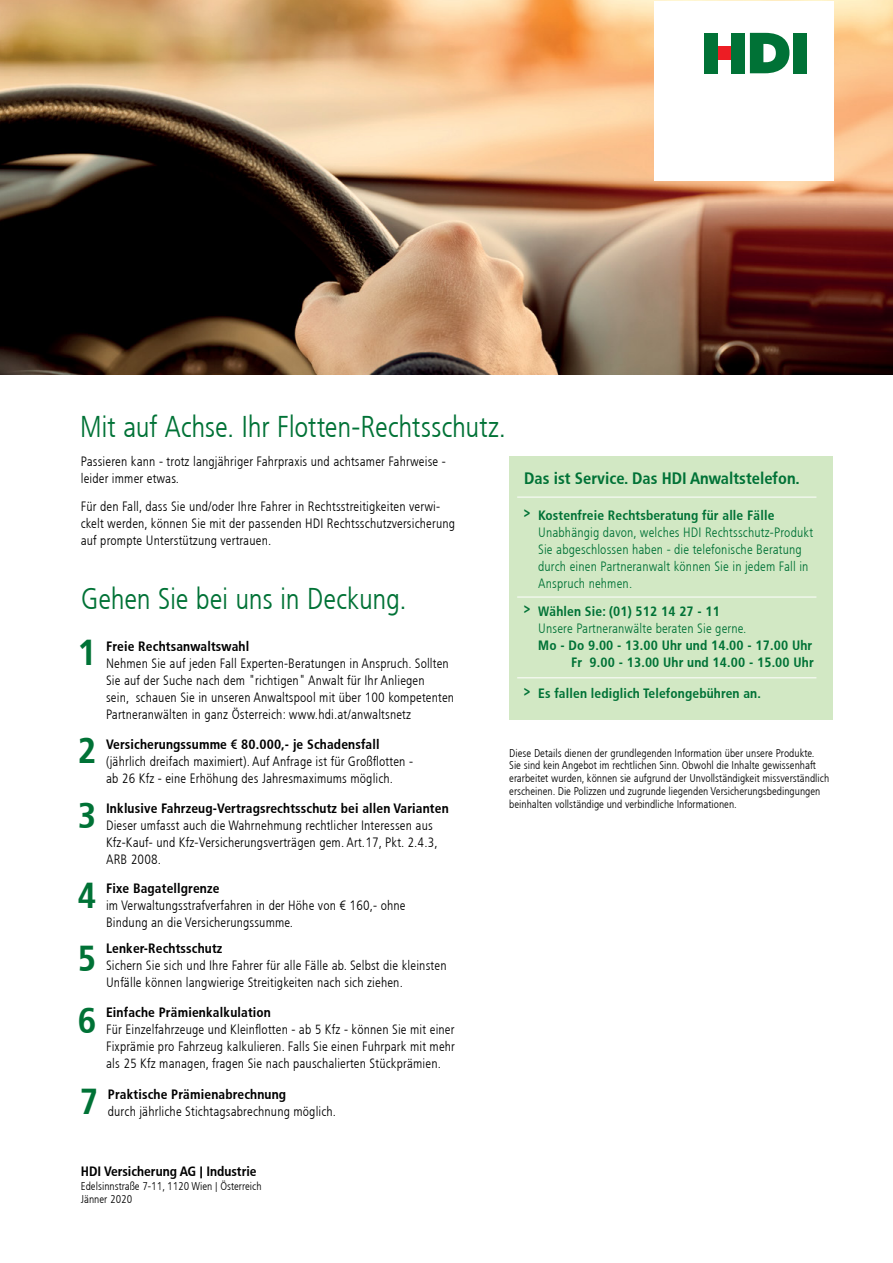
<style>
.page{position:relative;width:893px;height:1263px;background:#fff}
.page>*{position:absolute;margin:0;border:0;box-sizing:border-box;transform-origin:0 0}
.t1{font:36px "HDI Gerling Sans Cond Bold";color:#007236}
.t2{font:30px "HDI Gerling Sans Cond Light";letter-spacing:-.01em;color:#007236}
.t3{font:16.5px "HDI Gerling Sans Cond Bold";color:#007236}
.t4{font:13.5px/17px "HDI Gerling Sans Cond Light";letter-spacing:.01em;color:#000}
.t5{font:13.5px "HDI Gerling Sans Cond Bold";letter-spacing:.01em;color:#000}
.t6{font:13.5px/17px "HDI Gerling Sans Cond Light";letter-spacing:.01em;color:#007236}
.t7{font:13.5px "HDI Gerling Sans Cond Bold";letter-spacing:.01em;color:#007236}
.Tabellentext{font:11.25px/12.8px "HDI Gerling Sans Cond Light";color:#000}
.s1{font-family:"HDI Gerling Sans Cond Regular"}
</style>
<div class="page">
<div style="left:509px;top:456px;width:324px;height:264px;background:#d2e8c4"></div>
<img style="left:0;top:0;width:893px;height:374px">
<hr style="left:517px;top:497px;width:299px;height:1px;background:#fff">
<hr style="left:517px;top:597px;width:299px;height:1px;background:#fff">
<hr style="left:517px;top:677px;width:299px;height:1px;background:#fff">
<div style="left:654px;top:1px;width:180px;height:179px;background:#fff"></div>
<svg style="left:750px;top:33px;width:39px;height:40px"></svg>
<div style="left:793px;top:33px;width:13px;height:40px;background:#007236"></div>
<div style="left:717px;top:46px;width:14px;height:14px;background:#ed1d24"></div>
<div style="left:731px;top:33px;width:13px;height:40px;background:#007236"></div>
<div style="left:704px;top:33px;width:13px;height:40px;background:#007236"></div>
<p class="t2" style="left:80px;top:409px;width:428px">Mit auf Achse. Ihr Flotten-Rechtsschutz.</p>
<p class="t4" style="left:81px;top:453px;width:367px">Passieren kann - trotz langjähriger Fahrpraxis und achtsamer Fahrweise - leider immer etwas.</p>
<p class="t4" style="left:81px;top:498px;width:376px">Für den Fall, dass Sie und/oder Ihre Fahrer in Rechtsstreitigkeiten verwi&shy;ckelt werden, können Sie mit der passenden HDI Rechtsschutzversicherung auf prompte Unterstützung vertrauen.</p>
<p class="t2" style="left:81px;top:581px;width:328px">Gehen Sie bei uns in Deckung.</p>
<p class="t1" style="left:78px;top:632px;width:21px">1</p>
<p class="t5" style="left:106px;top:639px;width:145px">Freie Rechtsanwaltswahl</p>
<p class="t4" style="left:106px;top:655px;width:350px">Nehmen Sie auf jeden Fall Experten-Beratungen in Anspruch. Sollten Sie auf der Suche nach dem "richtigen" Anwalt für Ihr Anliegen<br>sein, schauen Sie in unseren Anwaltspool mit über 100 kompetenten Partneranwälten in ganz Österreich: www.hdi.at/anwaltsnetz</p>
<p class="t3" style="left:524px;top:469px;width:277px">Das ist Service. Das HDI Anwaltstelefon.</p>
<p class="t7" style="left:538px;top:507px;width:238px">Kostenfreie Rechtsberatung für alle Fälle</p>
<p class="t6" style="left:538px;top:524px;width:276px">Unabhängig davon, welches HDI Rechtsschutz-Produkt Sie abgeschlossen haben - die telefonische Beratung durch einen Partneranwalt können Sie in jedem Fall in Anspruch nehmen.</p>
<p class="t7" style="left:538px;top:603px;width:183px">Wählen Sie: (01) 512 14 27 - 11</p>
<p class="t6" style="left:538px;top:620px;width:210px">Unsere Partneranwälte beraten Sie gerne.</p>
<p class="t7" style="left:538px;top:637px;width:276px">Mo - Do 9.00 - 13.00 Uhr und 14.00 - 17.00 Uhr</p>
<p class="t7" style="left:571px;top:654px;width:244px">Fr 9.00 - 13.00 Uhr und 14.00 - 15.00 Uhr</p>
<p class="t7" style="left:531px;top:700px;width:10px;rotate:-180deg">&lt;</p>
<p class="t7" style="left:538px;top:686px;width:224px">Es fallen lediglich Telefongebühren an.</p>
<p class="t1" style="left:78px;top:730px;width:21px">2</p>
<p class="t5" style="left:106px;top:736px;width:275px">Versicherungssumme <span class="s1">€</span> 80.000,- je Schadensfall</p>
<p class="t4" style="left:106px;top:753px;width:308px">(jährlich dreifach maximiert). Auf Anfrage ist für Großflotten -</p>
<p class="t4" style="left:106px;top:770px;width:289px">ab 26 Kfz - eine Erhöhung des Jahresmaximums möglich.</p>
<p class="t1" style="left:78px;top:795px;width:21px">3</p>
<p class="t5" style="left:106px;top:800px;width:344px">Inklusive Fahrzeug-Vertragsrechtsschutz bei allen Varianten</p>
<p class="t4" style="left:106px;top:817px;width:333px">Dieser umfasst auch die Wahrnehmung rechtlicher Interessen aus<br>Kfz-Kauf- und Kfz-Versicherungsverträgen gem. Art.17, Pkt. 2.4.3,<br>ARB 2008.</p>
<p class="t1" style="left:78px;top:874px;width:21px">4</p>
<p class="t1" style="left:78px;top:937px;width:21px">5</p>
<p class="t1" style="left:78px;top:999px;width:21px">6</p>
<p class="t5" style="left:106px;top:880px;width:115px">Fixe Bagatellgrenze</p>
<p class="t4" style="left:106px;top:897px;width:301px">im Verwaltungsstrafverfahren in der Höhe von € 160,- ohne<br>Bindung an die Versicherungssumme.</p>
<p class="t5" style="left:106px;top:941px;width:118px">Lenker-Rechtsschutz</p>
<p class="t4" style="left:106px;top:957px;width:342px">Sichern Sie sich und Ihre Fahrer für alle Fälle ab. Selbst die kleinsten<br>Unfälle können langwierige Streitigkeiten nach sich ziehen.</p>
<p class="t5" style="left:106px;top:1005px;width:166px">Einfache Prämienkalkulation</p>
<p class="t4" style="left:106px;top:1021px;width:350px">Für Einzelfahrzeuge und Kleinflotten - ab 5 Kfz - können Sie mit einer</p>
<p class="t4" style="left:106px;top:1038px;width:350px">Fixprämie pro Fahrzeug kalkulieren. Falls Sie einen Fuhrpark mit mehr als 25 Kfz managen, fragen Sie nach pauschalierten Stückprämien.</p>
<p class="t1" style="left:79px;top:1081px;width:21px">7</p>
<p class="t5" style="left:108px;top:1086px;width:180px">Praktische Prämienabrechnung</p>
<p class="t4" style="left:108px;top:1103px;width:230px">durch jährliche Stichtagsabrechnung möglich.</p>
<p class="t5" style="left:81px;top:1163px;width:177px">HDI Versicherung AG | Industrie</p>
<p class="Tabellentext" style="left:81px;top:1179px;width:182px;line-height:13.5px">Edelsinnstraße 7-11, 1120 Wien | Österreich<br>Jänner 2020</p>
<p class="Tabellentext" style="left:509px;top:746px;width:322px">Diese Details dienen der grundlegenden Information über unsere Produkte.<br>Sie sind kein Angebot im rechtlichen Sinn. Obwohl die Inhalte gewissenhaft erarbeitet wurden, können sie aufgrund der Unvollständigkeit missverständlich erscheinen. Die Polizzen und zugrunde liegenden Versicherungsbedingungen beinhalten vollständige und verbindliche Informationen.</p>
</div>
